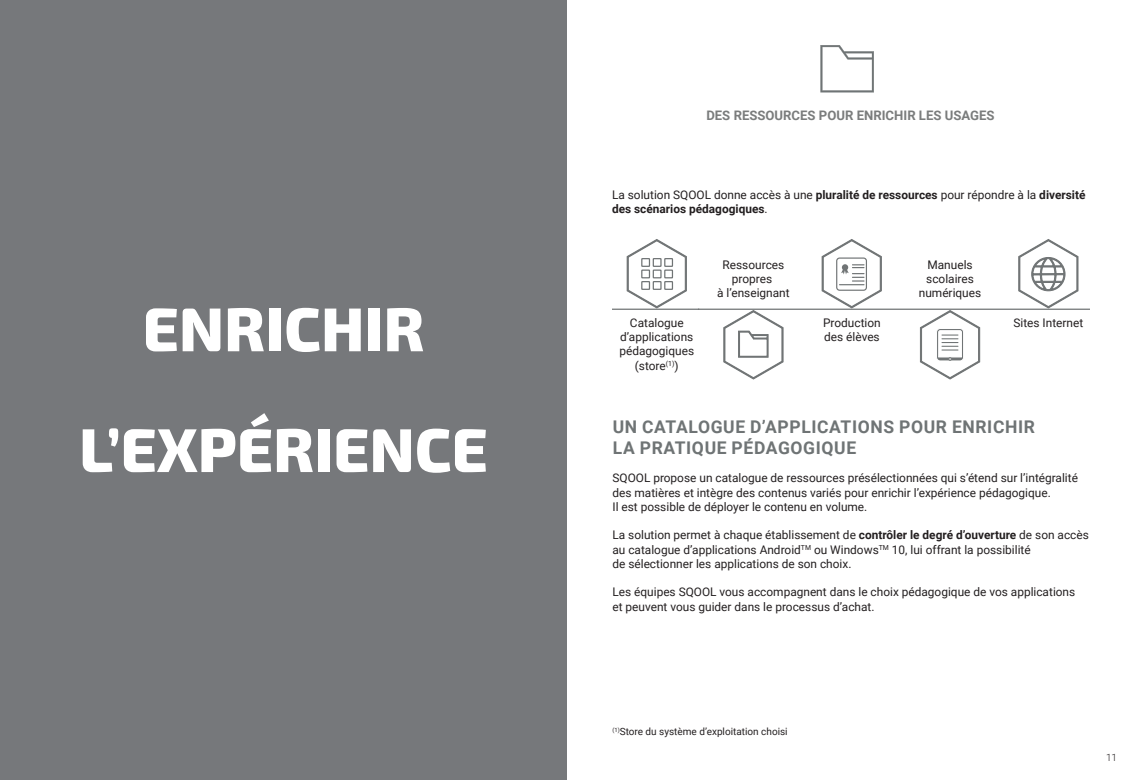
<style>
.page{position:relative;width:1134px;height:780px;background:#fff}
.page>*{position:absolute;margin:0;border:0;box-sizing:border-box;transform-origin:0 0}
.t1{font:800 61.88px/120.8px "Exo 2";color:#fff;text-align:center}
.t2{font:700 17.5px/21px "Roboto";letter-spacing:.035em;color:#6f7475}
.t3{font:700 13.12px "Roboto";color:#7a7c7c}
.t4{font:11.88px/14.2px "Roboto";color:#231f20}
.t5{font:700 11.88px/14.2px "Roboto";color:#231f20}
.t6{font:10px "Roboto";color:#231f20}
.t7{font:300 10px "Roboto";color:#231f20}
.s1{font-weight:400}
.s2{font-weight:700}
</style>
<div class="page">
<div style="left:0;top:0;width:567px;height:780px;background:#76787b"></div>
<svg style="left:820px;top:45px;width:54px;height:47px"></svg>
<hr style="left:612px;top:308px;width:87px;height:2px;background:#707475">
<hr style="left:698px;top:308px;width:391px;height:2px;background:#707475">
<svg style="left:1018px;top:239px;width:60px;height:69px"></svg>
<svg style="left:822px;top:239px;width:60px;height:69px"></svg>
<svg style="left:723px;top:310px;width:60px;height:69px"></svg>
<svg style="left:920px;top:310px;width:60px;height:69px"></svg>
<svg style="left:627px;top:239px;width:60px;height:69px"></svg>
<h1 class="t1" style="left:79px;top:270px;width:410px">ENRICHIR<br>L’EXPÉRIENCE</h1>
<p class="t3" style="left:706px;top:106px;width:290px">DES RESSOURCES POUR ENRICHIR LES USAGES</p>
<p class="t5" style="left:612px;top:187px;width:475px"><span class="s1">La solution SQOOL donne accès à une</span> pluralité de ressources <span class="s1">pour répondre à la</span> diversité des scénarios pédagogiques<span class="s1">.</span></p>
<p class="t4" style="left:619px;top:315px;width:76px;text-align:center">Catalogue d’applications pédagogiques (store<sup>(1)</sup>)</p>
<p class="t4" style="left:717px;top:257px;width:74px;text-align:center">Ressources propres<br>à l’enseignant</p>
<p class="t4" style="left:919px;top:257px;width:64px;text-align:center">Manuels scolaires numériques</p>
<p class="t4" style="left:823px;top:315px;width:59px">Production des élèves</p>
<p class="t4" style="left:1013px;top:315px;width:71px">Sites Internet</p>
<h2 class="t2" style="left:613px;top:415px;width:424px">UN CATALOGUE D’APPLICATIONS POUR ENRICHIR<br>LA PRATIQUE PÉDAGOGIQUE</h2>
<p class="t4" style="left:612px;top:470px;width:467px">SQOOL propose un catalogue de ressources présélectionnées qui s’étend sur l’intégralité des matières et intègre des contenus variés pour enrichir l’expérience pédagogique.<br>Il est possible de déployer le contenu en volume.</p>
<p class="t4" style="left:612px;top:527px;width:478px">La solution permet à chaque établissement de <span class="s2">contrôler le degré d’ouverture</span> de son accès au catalogue d’applications Android<sup>TM</sup> ou Windows<sup>TM</sup> 10, lui offrant la possibilité<br>de sélectionner les applications de son choix.</p>
<p class="t4" style="left:612px;top:584px;width:464px">Les équipes SQOOL vous accompagnent dans le choix pédagogique de vos applications et peuvent vous guider dans le processus d’achat.</p>
<p class="t6" style="left:612px;top:724px;width:177px"><sup>(1)</sup>Store du système d’exploitation choisi</p>
<p class="t7" style="left:1106px;top:750px;width:13px">11</p>
</div>
